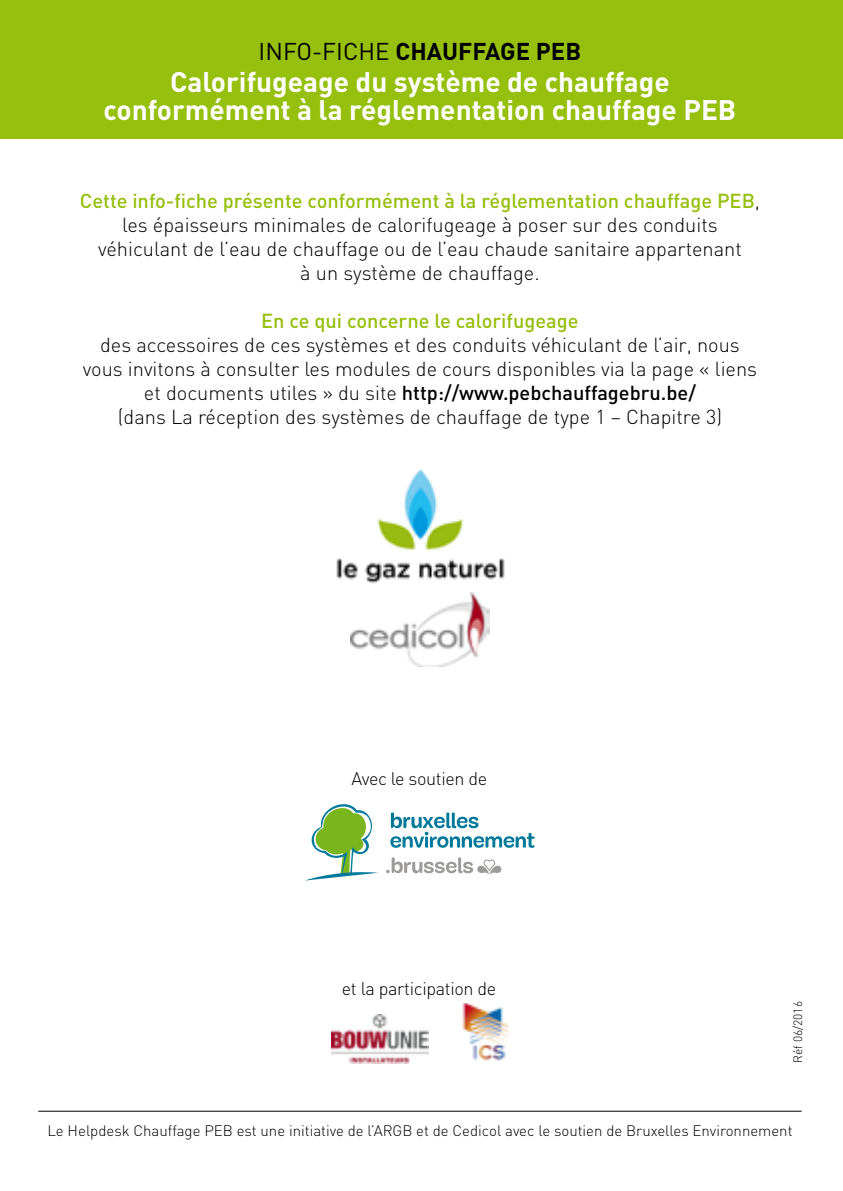
<style>
.page{position:relative;width:843px;height:1191px;background:#fff}
.page>*{position:absolute;margin:0;border:0;box-sizing:border-box;transform-origin:0 0}
.t1{font:700 28px/28px "DIN";color:#fff;text-align:center}
.t2{font:700 24px "DIN";color:#000}
.t3{font:300 20px/24px "DIN";color:#000;text-align:center}
.t4{font:500 20px "DIN";color:#97bf0d}
.t5{font:300 18px "DIN";letter-spacing:-.02em;color:#000}
.t6{font:300 15px "DIN";color:#000}
.t7{font:300 12px "DIN";color:#000}
.s1{font-weight:400}
.s2{font-weight:500;color:#97bf0d}
.s3{font-weight:500}
</style>
<div class="page">
<div style="left:0;top:0;width:842px;height:139px;background:#97bf0d"></div>
<hr style="left:38px;top:1110px;width:763px;height:1px;background:#000">
<img style="left:336px;top:469px;width:169px;height:115px">
<img style="left:350px;top:592px;width:139px;height:74px">
<svg style="left:307px;top:804px;width:71px;height:76px"></svg>
<svg style="left:390px;top:812px;width:144px;height:36px"></svg>
<svg style="left:386px;top:857px;width:115px;height:17px"></svg>
<img style="left:332px;top:1014px;width:96px;height:49px">
<img style="left:462px;top:1003px;width:48px;height:58px">
<p class="t2" style="left:258px;top:35px;width:324px"><span class="s1">INFO-FICHE</span> CHAUFFAGE PEB</p>
<h1 class="t1" style="left:103px;top:66px;width:634px">Calorifugeage du système de chauffage conformément à la réglementation chauffage PEB</h1>
<p class="t3" style="left:80px;top:188px;width:681px"><span class="s2">Cette info-fiche présente conformément à la réglementation chauffage PEB</span>, les épaisseurs minimales de calorifugeage à poser sur des conduits véhiculant de l’eau de chauffage ou de l’eau chaude sanitaire appartenant<br>à un système de chauffage.</p>
<p class="t4" style="left:261px;top:308px;width:319px">En ce qui concerne le calorifugeage</p>
<p class="t3" style="left:83px;top:332px;width:675px">des accessoires de ces systèmes et des conduits véhiculant de l’air, nous vous invitons à consulter les modules de cours disponibles via la page « liens et documents utiles » du site <span class="s3">http://www.pebchauffagebru.be/<br></span>(dans La réception des systèmes de chauffage de type 1 – Chapitre 3)</p>
<p class="t5" style="left:351px;top:767px;width:137px">Avec le soutien de</p>
<p class="t5" style="left:342px;top:977px;width:156px">et la participation de</p>
<p class="t7" style="left:789px;top:1063px;width:63px;rotate:-90deg">Réf 06/2016</p>
<p class="t6" style="left:47px;top:1121px;width:746px">Le Helpdesk Chauffage PEB est une initiative de l’ARGB et de Cedicol avec le soutien de Bruxelles Environnement</p>
</div>
